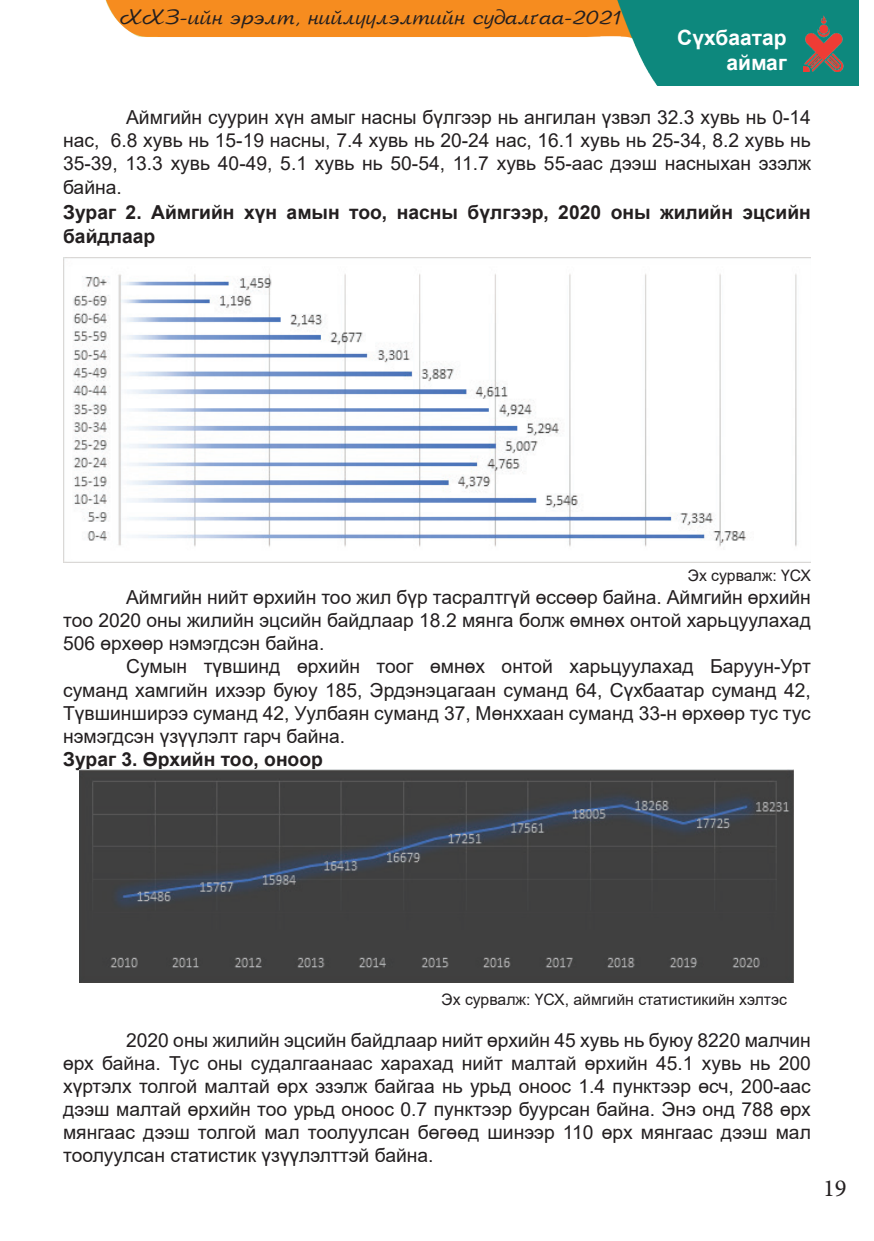
<style>
.page{position:relative;width:874px;height:1241px;background:#fff}
.page>*{position:absolute;margin:0;border:0;box-sizing:border-box;transform-origin:0 0}
.t1{font:24.5px "Minion Pro";color:#231f20}
.t2{font:21px "Mogul Arbat";color:#231f20}
.t3{font:700 21px/25.2px "Arial";color:#fff;text-align:right}
.t4{font:19.25px/23.1px "Arial";color:#231f20;text-align:justify}
.t5{font:700 19.25px/24.5px "Arial";color:#231f20}
.t6{font:15.75px "Arial";color:#231f20}
</style>
<div class="page">
<img style="left:105px;top:0;width:752px;height:85px">
<img style="left:803px;top:15px;width:43px;height:56px">
<img style="left:63px;top:257px;width:747px;height:306px">
<img style="left:79px;top:769px;width:714px;height:212px">
<p class="t2" style="left:120px;top:5px;width:502px">ХХЗ-ийн эрэлт, нийлүүлэлтийн судалгаа-2021</p>
<p class="t3" style="left:677px;top:25px;width:111px">Сүхбаатар аймаг</p>
<p class="t4" style="left:63px;top:105px;width:749px;line-height:23.6px;text-indent:63px">Аймгийн суурин хүн амыг насны бүлгээр нь ангилан үзвэл 32.3 хувь нь 0-14 нас, 6.8 хувь нь 15-19 насны, 7.4 хувь нь 20-24 нас, 16.1 хувь нь 25-34, 8.2 хувь нь 35-39, 13.3 хувь 40-49, 5.1 хувь нь 50-54, 11.7 хувь 55-аас дээш насныхан эзэлж байна.</p>
<p class="t5" style="left:63px;top:200px;width:749px">Зураг 2. Аймгийн хүн амын тоо, насны бүлгээр, 2020 оны жилийн эцсийн байдлаар</p>
<p class="t6" style="left:687px;top:564px;width:125px">Эх сурвалж: ҮСХ</p>
<p class="t4" style="left:63px;top:585px;width:749px;text-indent:63px">Аймгийн нийт өрхийн тоо жил бүр тасралтгүй өссөөр байна. Аймгийн өрхийн тоо 2020 оны жилийн эцсийн байдлаар 18.2 мянга болж өмнөх онтой харьцуулахад 506 өрхөөр нэмэгдсэн байна.</p>
<p class="t4" style="left:63px;top:655px;width:749px;text-indent:63px">Сумын түвшинд өрхийн тоог өмнөх онтой харьцуулахад Баруун-Урт суманд хамгийн ихээр буюу 185, Эрдэнэцагаан суманд 64, Сүхбаатар суманд 42, Түвшинширээ суманд 42, Уулбаян суманд 37, Мөнххаан суманд 33-н өрхөөр тус тус нэмэгдсэн үзүүлэлт гарч байна.</p>
<p class="t5" style="left:63px;top:747px;width:261px">Зураг 3. Өрхийн тоо, оноор</p>
<p class="t6" style="left:441px;top:988px;width:347px">Эх сурвалж: ҮСХ, аймгийн статистикийн хэлтэс</p>
<p class="t4" style="left:63px;top:1028px;width:749px;text-indent:63px">2020 оны жилийн эцсийн байдлаар нийт өрхийн 45 хувь нь буюу 8220 малчин өрх байна. Тус оны судалгаанаас харахад нийт малтай өрхийн 45.1 хувь нь 200 хүртэлх толгой малтай өрх эзэлж байгаа нь урьд оноос 1.4 пунктээр өсч, 200-аас дээш малтай өрхийн тоо урьд оноос 0.7 пунктээр буурсан байна. Энэ онд 788 өрх мянгаас дээш толгой мал тоолуулсан бөгөөд шинээр 110 өрх мянгаас дээш мал тоолуулсан статистик үзүүлэлттэй байна.</p>
<p class="t1" style="left:822px;top:1171px;width:25px">19</p>
</div>
